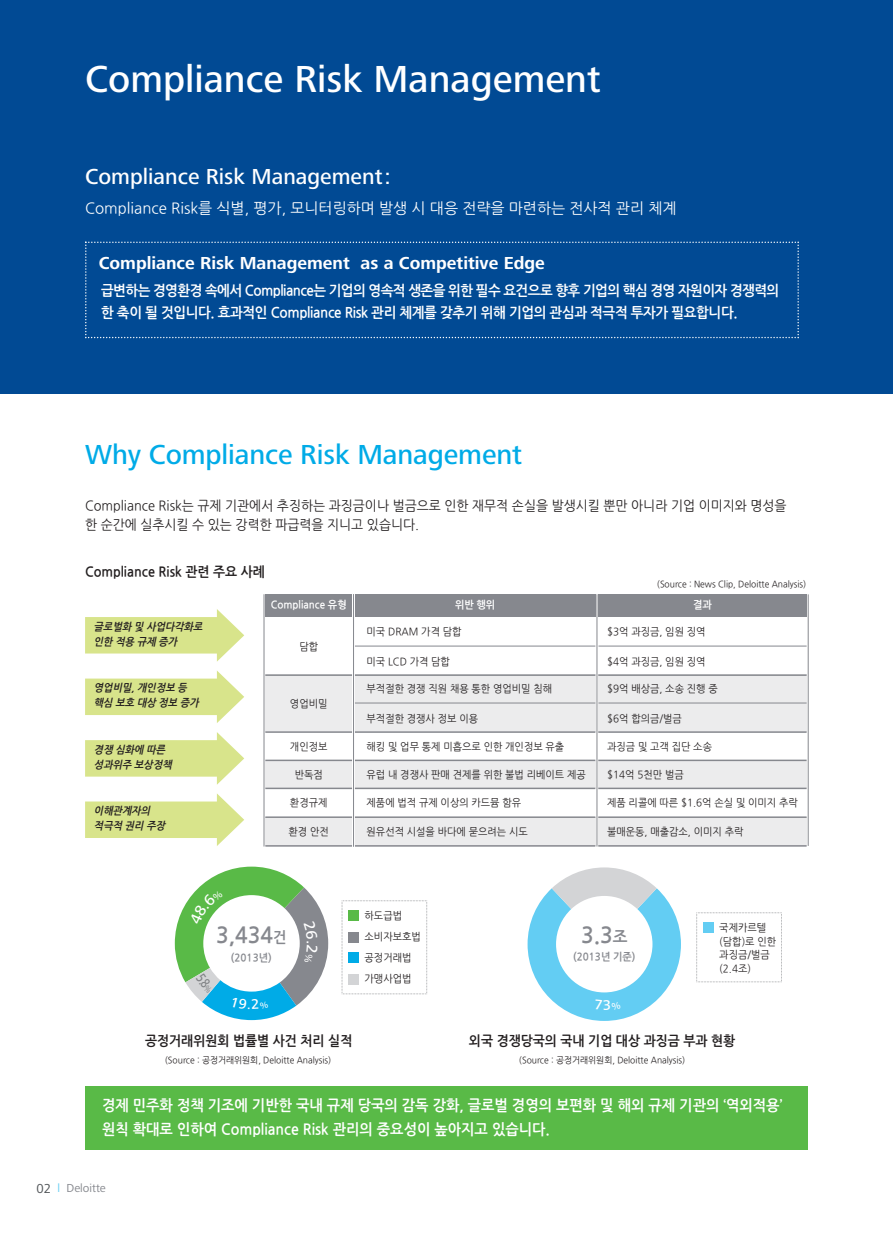
<style>
.page{position:relative;width:893px;height:1234px;background:#fff}
.page>*{position:absolute;margin:0;border:0;box-sizing:border-box;transform-origin:0 0}
.t1{font:500 39px "Frutiger Next Pro";color:#fff}
.t2{font:500 28.5px "Frutiger Next Pro";letter-spacing:-.005em;color:#00abe7}
.t3{font:500 22.5px "Frutiger Next Pro";color:#fff}
.t4{font:22.05px "Nanum Gothic OTF Bold";color:#86888e;scale:.95 1}
.t5{font:700 18px "Frutiger Next Pro";color:#fff}
.t6{font:15px/24px "Nanum Gothic OTF Bold";color:#fff;scale:.95 1}
.t7{font:15px "Nanum Gothic OTF";color:#fff}
.t8{font:14.25px/22.5px "Nanum Gothic OTF Bold";letter-spacing:-.04em;color:#fff;scale:.95 1}
.t9{font:13.5px/19.5px "Nanum Gothic OTF";color:#231f20;scale:.95 1}
.t10{font:13.5px "Nanum Gothic OTF Bold";color:#231f20;scale:.95 1}
.t11{font:13.5px "Frutiger Next Pro";color:#525659}
.t12{font:12px "Frutiger Next Pro";color:#86888e}
.t13{font:10.5px/21px "Nanum Gothic OTF";color:#231f20;scale:.95 1}
.t14{font:italic 10.5px/15px "Nanum Gothic OTF Bold";color:#231f20;scale:.95 1}
.t15{font:10.5px "Nanum Gothic OTF Bold";color:#fff;scale:.95 1}
.t16{font:10.5px "Nanum Gothic OTF Bold";color:#86888e;scale:.95 1}
.t17{font:9px "Nanum Gothic OTF";color:#231f20;scale:.95 1}
.s1{font-size:15px}
.s2{font-size:16.5px}
.s3{color:#63cdf3}
</style>
<div class="page">
<svg style="left:696px;top:912px;width:86px;height:70px"></svg>
<div style="left:0;top:0;width:893px;height:394px;background:#014a94"></div>
<svg style="left:85px;top:241px;width:714px;height:97px"></svg>
<svg style="left:217px;top:609px;width:27px;height:52px"></svg>
<div style="left:85px;top:617px;width:137px;height:36px;background:#d8e48b"></div>
<svg style="left:217px;top:671px;width:27px;height:52px"></svg>
<div style="left:85px;top:678px;width:137px;height:37px;background:#d8e48b"></div>
<svg style="left:217px;top:732px;width:27px;height:52px"></svg>
<div style="left:85px;top:740px;width:137px;height:36px;background:#d8e48b"></div>
<svg style="left:217px;top:793px;width:27px;height:52px"></svg>
<div style="left:85px;top:801px;width:137px;height:36px;background:#d8e48b"></div>
<div style="left:265px;top:760px;width:87px;height:27px;background:#ececed"></div>
<div style="left:355px;top:760px;width:240px;height:27px;background:#ececed"></div>
<div style="left:598px;top:760px;width:209px;height:27px;background:#ececed"></div>
<div style="left:265px;top:817px;width:87px;height:28px;background:#ececed"></div>
<div style="left:355px;top:817px;width:240px;height:28px;background:#ececed"></div>
<div style="left:598px;top:817px;width:209px;height:28px;background:#ececed"></div>
<div style="left:265px;top:674px;width:87px;height:58px;background:#ececed"></div>
<div style="left:355px;top:674px;width:240px;height:58px;background:#ececed"></div>
<div style="left:598px;top:674px;width:209px;height:58px;background:#ececed"></div>
<div style="left:265px;top:594px;width:87px;height:22px;background:#86888e"></div>
<div style="left:355px;top:594px;width:240px;height:22px;background:#86888e"></div>
<div style="left:598px;top:594px;width:209px;height:22px;background:#86888e"></div>
<hr style="left:265px;top:674px;width:87px;height:1px;background:#86888e">
<hr style="left:355px;top:674px;width:240px;height:1px;background:#86888e">
<hr style="left:355px;top:645px;width:240px;height:1px;background:#86888e">
<hr style="left:598px;top:645px;width:209px;height:1px;background:#86888e">
<hr style="left:598px;top:674px;width:209px;height:1px;background:#86888e">
<hr style="left:265px;top:731px;width:87px;height:1px;background:#86888e">
<hr style="left:355px;top:731px;width:240px;height:1px;background:#86888e">
<hr style="left:355px;top:702px;width:240px;height:1px;background:#86888e">
<hr style="left:598px;top:702px;width:209px;height:1px;background:#86888e">
<hr style="left:598px;top:731px;width:209px;height:1px;background:#86888e">
<hr style="left:265px;top:759px;width:87px;height:2px;background:#86888e">
<hr style="left:355px;top:759px;width:240px;height:2px;background:#86888e">
<hr style="left:598px;top:759px;width:209px;height:2px;background:#86888e">
<hr style="left:265px;top:787px;width:87px;height:2px;background:#86888e">
<hr style="left:355px;top:787px;width:240px;height:2px;background:#86888e">
<hr style="left:598px;top:787px;width:209px;height:2px;background:#86888e">
<hr style="left:265px;top:816px;width:87px;height:1px;background:#86888e">
<hr style="left:355px;top:816px;width:240px;height:1px;background:#86888e">
<hr style="left:598px;top:816px;width:209px;height:1px;background:#86888e">
<hr style="left:265px;top:845px;width:87px;height:1px;background:#86888e">
<hr style="left:264px;top:594px;width:1px;height:252px;background:#86888e">
<hr style="left:353px;top:594px;width:1px;height:252px;background:#86888e">
<hr style="left:597px;top:594px;width:1px;height:252px;background:#86888e">
<hr style="left:808px;top:594px;width:1px;height:251px;background:#86888e">
<hr style="left:355px;top:845px;width:240px;height:1px;background:#86888e">
<hr style="left:598px;top:845px;width:209px;height:1px;background:#86888e">
<div style="left:85px;top:1086px;width:723px;height:63px;background:#59ba47"></div>
<svg style="left:342px;top:900px;width:85px;height:94px"></svg>
<div style="left:703px;top:922px;width:10px;height:10px;background:#63cdf3"></div>
<svg style="left:175px;top:866px;width:153px;height:153px"></svg>
<svg style="left:528px;top:867px;width:153px;height:153px"></svg>
<h1 class="t1" style="left:85px;top:66px;width:517px">Compliance Risk Management</h1>
<h3 class="t3" style="left:85px;top:169px;width:307px">Compliance Risk Management:</h3>
<h3 class="t7" style="left:85px;top:199px;width:593px">Compliance Risk를 식별, 평가, 모니터링하며 발생 시 대응 전략을 마련하는 전사적 관리 체계</h3>
<h3 class="t5" style="left:99px;top:256px;width:447px">Compliance Risk Management as a Competitive Edge</h3>
<h3 class="t8" style="left:101px;top:279px;width:715px">급변하는 경영환경 속에서 Compliance는 기업의 영속적 생존을 위한 필수 요건으로 향후 기업의 핵심 경영 자원이자 경쟁력의 한 축이 될 것입니다. 효과적인 Compliance Risk 관리 체계를 갖추기 위해 기업의 관심과 적극적 투자가 필요합니다.</h3>
<h2 class="t2" style="left:85px;top:445px;width:439px">Why Compliance Risk Management</h2>
<p class="t9" style="left:85px;top:495px;width:740px">Compliance Risk는 규제 기관에서 추징하는 과징금이나 벌금으로 인한 재무적 손실을 발생시킬 뿐만 아니라 기업 이미지와 명성을 한 순간에 실추시킬 수 있는 강력한 파급력을 지니고 있습니다.</p>
<p class="t10" style="left:85px;top:564px;width:191px">Compliance Risk 관련 주요 사례</p>
<p class="t17" style="left:657px;top:578px;width:159px">(Source : News Clip, Deloitte Analysis)</p>
<p class="t14" style="left:94px;top:619px;width:119px">글로벌화 및 사업다각화로 인한 적용 규제 증가</p>
<p class="t14" style="left:94px;top:681px;width:115px">영업비밀,개인정보 등 핵심 보호 대상 정보 증가</p>
<p class="t14" style="left:94px;top:742px;width:86px">경쟁 심화에 따른 성과위주 보상정책</p>
<p class="t14" style="left:94px;top:803px;width:79px">이해관계자의 적극적 권리 주장</p>
<p class="t15" style="left:271px;top:599px;width:81px">Compliance 유형</p>
<p class="t15" style="left:455px;top:599px;width:44px">위반 행위</p>
<p class="t15" style="left:693px;top:599px;width:21px">결과</p>
<p class="t13" style="left:299px;top:635px;width:21px">담합</p>
<p class="t13" style="left:290px;top:692px;width:41px">영업비밀</p>
<p class="t13" style="left:367px;top:621px;width:102px">미국 DRAM 가격 담합</p>
<p class="t13" style="left:607px;top:621px;width:105px">$3억 과징금, 임원 징역</p>
<p class="t13" style="left:367px;top:650px;width:89px">미국 LCD 가격 담합</p>
<p class="t13" style="left:607px;top:650px;width:105px">$4억 과징금, 임원 징역</p>
<p class="t13" style="left:367px;top:677px;width:197px">부적절한 경쟁 직원 채용 통한 영업비밀 침해</p>
<p class="t13" style="left:607px;top:677px;width:118px">$9억 배상금, 소송 진행 중</p>
<p class="t13" style="left:367px;top:707px;width:119px">부적절한 경쟁사 정보 이용</p>
<p class="t13" style="left:607px;top:707px;width:80px">$6억 합의금/벌금</p>
<p class="t13" style="left:290px;top:735px;width:41px">개인정보</p>
<p class="t13" style="left:367px;top:735px;width:210px">해킹 및 업무 통제 미흡으로 인한 개인정보 유출</p>
<p class="t13" style="left:607px;top:735px;width:112px">과징금 및 고객 집단 소송</p>
<p class="t13" style="left:295px;top:763px;width:31px">반독점</p>
<p class="t13" style="left:367px;top:763px;width:232px">유럽 내 경쟁사 판매 견제를 위한 불법 리베이트 제공</p>
<p class="t13" style="left:607px;top:763px;width:82px">$14억 5천만 벌금</p>
<p class="t13" style="left:290px;top:791px;width:41px">환경규제</p>
<p class="t13" style="left:367px;top:791px;width:164px">제품에 법적 규제 이상의 카드뮴 함유</p>
<p class="t13" style="left:607px;top:791px;width:202px">제품 리콜에 따른 $1.6억 손실 및 이미지 추락</p>
<p class="t13" style="left:289px;top:820px;width:44px">환경 안전</p>
<p class="t13" style="left:367px;top:820px;width:171px">원유선적 시설을 바다에 묻으려는 시도</p>
<p class="t13" style="left:607px;top:820px;width:145px">불매운동, 매출감소, 이미지 추락</p>
<h3 class="t4" style="left:216px;top:923px;width:76px">3,434<span class="s1">건</span></h3>
<p class="t16" style="left:231px;top:952px;width:44px">(2013년)</p>
<p class="t13" style="left:365px;top:904px;width:61px">하도급법 소비자보호법 공정거래법 가맹사업법</p>
<h3 class="t4" style="left:581px;top:923px;width:50px">3.3<span class="s2">조</span></h3>
<p class="t16" style="left:573px;top:950px;width:67px">(2013년 기준)</p>
<p class="t13" style="left:719px;top:920px;width:61px;line-height:13.5px">국제카르텔 (담합)로 인한 과징금/벌금 (2.4조)</p>
<p class="t10" style="left:145px;top:1033px;width:220px">공정거래위원회 법률별 사건 처리 실적</p>
<p class="t10" style="left:469px;top:1033px;width:282px">외국 경쟁당국의 국내 기업 대상 과징금 부과 현황</p>
<p class="t17" style="left:165px;top:1054px;width:177px">(Source : 공정거래위원회, Deloitte Analysis)</p>
<p class="t17" style="left:519px;top:1054px;width:177px">(Source : 공정거래위원회, Deloitte Analysis)</p>
<h3 class="t6" style="left:102px;top:1093px;width:717px">경제 민주화 정책 기조에 기반한 국내 규제 당국의 감독 강화, 글로벌 경영의 보편화 및 해외 규제 기관의 ‘역외적용’ 원칙 확대로 인하여 Compliance Risk 관리의 중요성이 높아지고 있습니다.</h3>
<p class="t11" style="left:36px;top:1183px;width:16px">02</p>
<p class="t12" style="left:57px;top:1183px;width:50px"><span class="s3">l</span> Deloitte</p>
</div>
